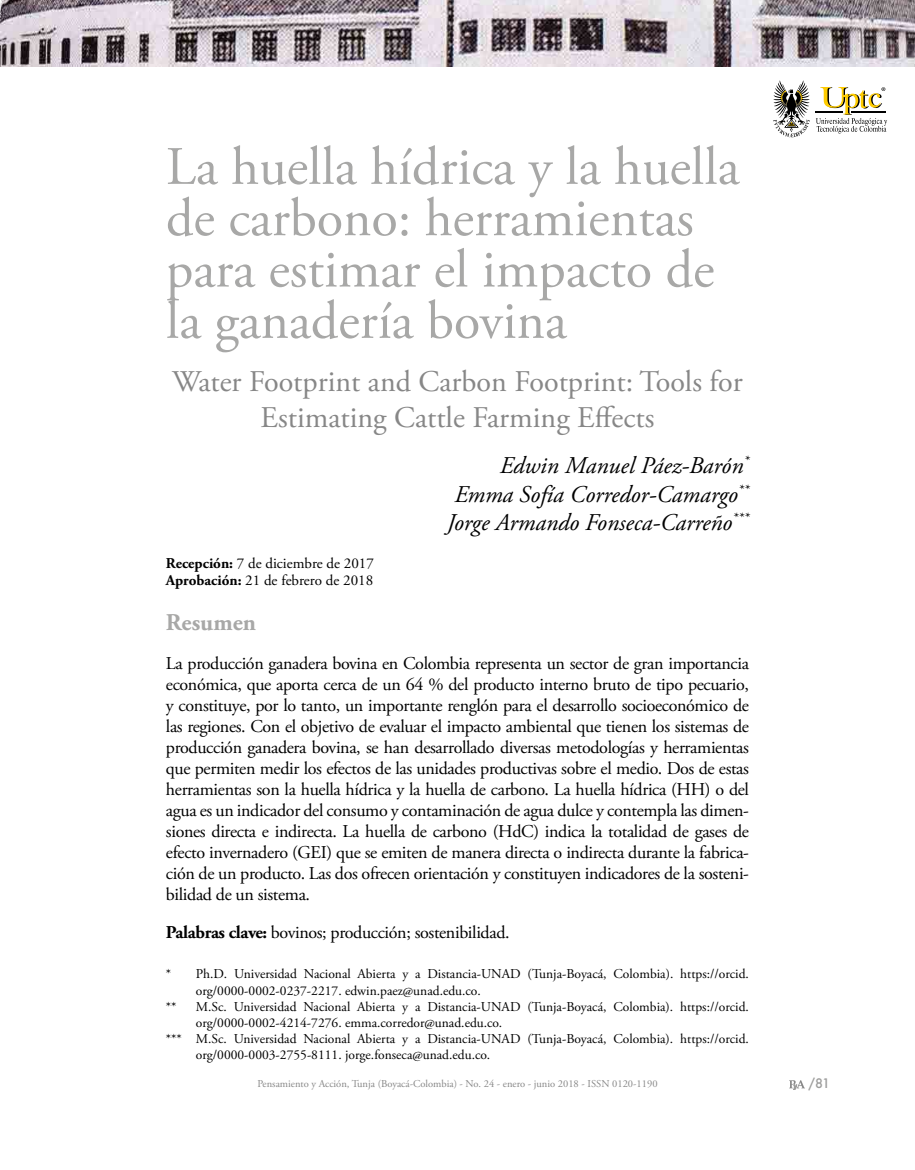
<style>
.page{position:relative;width:915px;height:1170px;background:#fff}
.page>*{position:absolute;margin:0;border:0;box-sizing:border-box;transform-origin:0 0}
.t1{font:54px/51.3px "Adobe Garamond Pro";color:#a8a8a7}
.t2{font:30px/36px "Adobe Garamond Pro";color:#878787;text-align:center}
.t3{font:italic 24px/28.8px "Adobe Garamond Pro";color:#000;text-align:right}
.t4{font:700 24px "Adobe Garamond Pro";color:#a8a8a7}
.t5{font:18px/21px "Adobe Garamond Pro";letter-spacing:-.02em;color:#000;text-align:justify}
.t6{font:15px/16.5px "Adobe Garamond Pro";color:#000}
.t7{font:13.5px "Adobe Garamond Pro";color:#000}
.t8{font:500 12.75px "Futura";color:#9d9d9c}
.t9{font:10.5px "Adobe Garamond Pro";color:#878787}
.s1{font-weight:700}
</style>
<div class="page">
<svg style="left:789px;top:1080px;width:15px;height:9px"></svg>
<img style="left:0;top:0;width:914px;height:66px">
<svg style="left:773px;top:80px;width:36px;height:57px"></svg>
<svg style="left:815px;top:87px;width:71px;height:46px"></svg>
<h1 class="t1" style="left:166px;top:143px;width:575px">La huella hídrica y la huella de carbono: herramientas para estimar el impacto de la ganadería bovina</h1>
<h2 class="t2" style="left:172px;top:364px;width:572px">Water Footprint and Carbon Footprint: Tools for<br>Estimating Cattle Farming Effects</h2>
<h3 class="t3" style="left:446px;top:451px;width:304px">Edwin Manuel Páez-Barón<sup>*<br></sup>Emma Sofía Corredor-Camargo<sup>**<br></sup>Jorge Armando Fonseca-Carreño<sup>***</sup></h3>
<p class="t6" style="left:166px;top:555px;width:209px"><span class="s1">Recepción:</span> 7 de diciembre de 2017<br><span class="s1">Aprobación:</span> 21 de febrero de 2018</p>
<h3 class="t4" style="left:166px;top:609px;width:92px">Resumen</h3>
<p class="t5" style="left:166px;top:653px;width:584px">La producción ganadera bovina en Colombia representa un sector de gran importancia económica, que aporta cerca de un 64 % del producto interno bruto de tipo pecuario, y constituye, por lo tanto, un importante renglón para el desarrollo socioeconómico de las regiones. Con el objetivo de evaluar el impacto ambiental que tienen los sistemas de producción ganadera bovina, se han desarrollado diversas metodologías y herramientas que permiten medir los efectos de las unidades productivas sobre el medio. Dos de estas herramientas son la huella hídrica y la huella de carbono. La huella hídrica (HH) o del agua es un indicador del consumo y contaminación de agua dulce y contempla las dimen&shy;siones directa e indirecta. La huella de carbono (HdC) indica la totalidad de gases de efecto invernadero (GEI) que se emiten de manera directa o indirecta durante la fabrica&shy;ción de un producto. Las dos ofrecen orientación y constituyen indicadores de la sosteni&shy;bilidad de un sistema.</p>
<p class="t5" style="left:166px;top:922px;width:345px"><span class="s1">Palabras clave:</span> bovinos; producción; sostenibilidad.</p>
<p class="t7" style="left:166px;top:965px;width:584px">* Ph.D. Universidad Nacional Abierta y a Distancia-UNAD (Tunja-Boyacá, Colombia). https://orcid.</p>
<p class="t7" style="left:196px;top:982px;width:286px">org/0000-0002-0237-2217. edwin.paez@unad.edu.co.</p>
<p class="t7" style="left:166px;top:998px;width:12px">**</p>
<p class="t7" style="left:196px;top:998px;width:554px">M.Sc. Universidad Nacional Abierta y a Distancia-UNAD (Tunja-Boyacá, Colombia). https://orcid.</p>
<p class="t7" style="left:196px;top:1014px;width:308px">org/0000-0002-4214-7276. emma.corredor@unad.edu.co.</p>
<p class="t7" style="left:166px;top:1030px;width:584px">*** M.Sc. Universidad Nacional Abierta y a Distancia-UNAD (Tunja-Boyacá, Colombia). https://orcid.</p>
<p class="t7" style="left:196px;top:1046px;width:296px">org/0000-0003-2755-8111. jorge.fonseca@unad.edu.co.</p>
<p class="t9" style="left:257px;top:1077px;width:401px">Pensamiento y Acción, Tunja (Boyacá-Colombia) - No. 24 - enero - junio 2018 - ISSN 0120-1190</p>
<p class="t8" style="left:808px;top:1074px;width:23px">/81</p>
</div>
